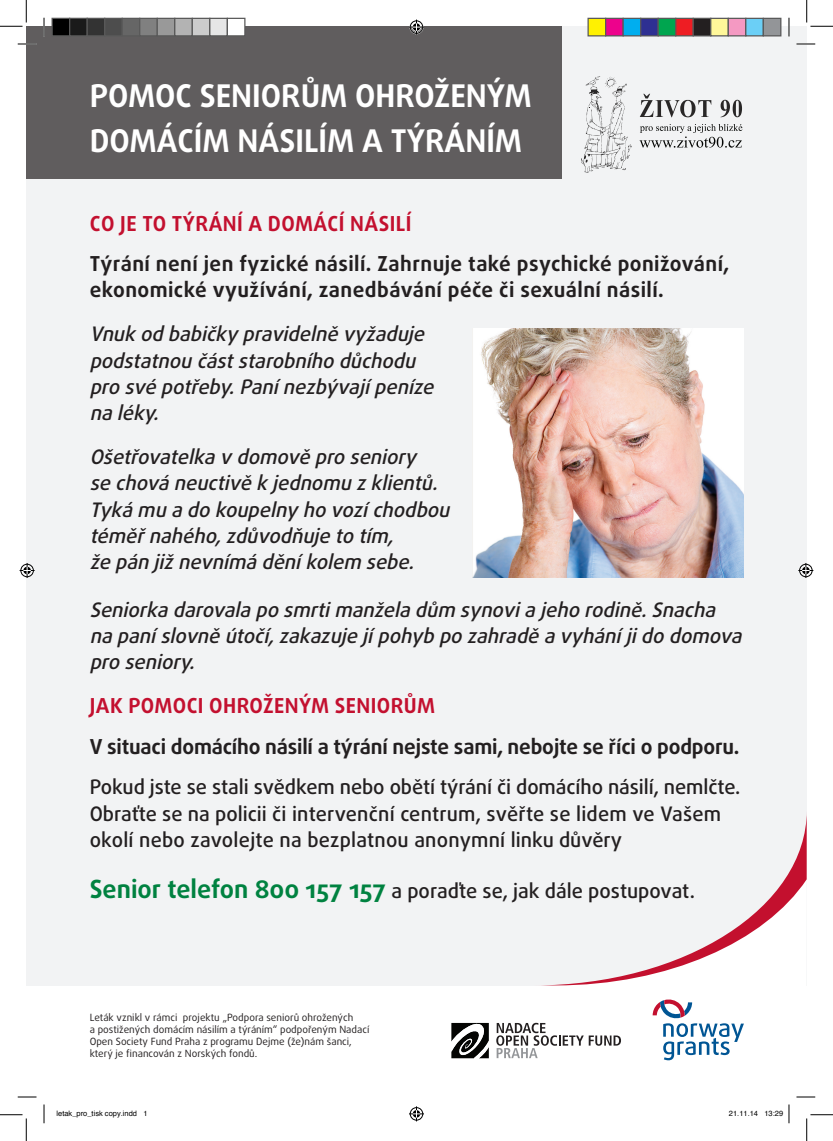
<style>
.page{position:relative;width:833px;height:1141px;background:#fff}
.page>*{position:absolute;margin:0;border:0;box-sizing:border-box;transform-origin:0 0}
.t1{font:700 31.25px "Daxline Pro";color:#fff}
.t2{font:700 20.62px/26.2px "Daxline Pro";letter-spacing:.015em;color:#231f20}
.t3{font:700 20.62px "Daxline Pro";letter-spacing:-.01em;color:#231f20}
.t4{font:700 20.62px "Daxline Pro";letter-spacing:.02em;color:#c3102f}
.t5{font:italic 500 20px/26.2px "Daxline Pro";color:#231f20}
.t6{font:500 20px/26.2px "Daxline Pro";color:#231f20}
.t7{font:10px/12px "Daxline Pro";color:#231f20}
.t8{font:7.5px "Helvetica";color:#000}
.s1{font-weight:700;font-size:25px;color:#008240}
</style>
<div class="page">
<div style="left:26px;top:26px;width:780px;height:959px;background:#f2f3f4"></div>
<svg style="left:581px;top:76px;width:50px;height:97px"></svg>
<svg style="left:639px;top:124px;width:102px;height:24px"></svg>
<svg style="left:639px;top:94px;width:72px;height:23px"></svg>
<svg style="left:720px;top:100px;width:21px;height:17px"></svg>
<div style="left:27px;top:26px;width:534px;height:153px;background:#605d5e"></div>
<svg style="left:554px;top:824px;width:252px;height:161px"></svg>
<svg style="left:496px;top:1022px;width:124px;height:36px"></svg>
<svg style="left:451px;top:1022px;width:37px;height:37px"></svg>
<svg style="left:652px;top:999px;width:91px;height:61px"></svg>
<img style="left:472px;top:328px;width:271px;height:250px">
<svg style="left:18px;top:43px;width:18px;height:2px"></svg>
<svg style="left:796px;top:43px;width:18px;height:2px"></svg>
<svg style="left:18px;top:1096px;width:18px;height:1px"></svg>
<svg style="left:796px;top:1096px;width:18px;height:1px"></svg>
<svg style="left:43px;top:18px;width:2px;height:18px"></svg>
<svg style="left:43px;top:1104px;width:2px;height:19px"></svg>
<svg style="left:788px;top:18px;width:1px;height:18px"></svg>
<svg style="left:0;top:0;width:27px;height:27px"></svg>
<svg style="left:0;top:1114px;width:27px;height:26px"></svg>
<svg style="left:806px;top:0;width:26px;height:27px"></svg>
<svg style="left:806px;top:1114px;width:26px;height:26px"></svg>
<svg style="left:409px;top:20px;width:15px;height:15px"></svg>
<svg style="left:409px;top:1106px;width:15px;height:15px"></svg>
<svg style="left:20px;top:563px;width:15px;height:15px"></svg>
<svg style="left:798px;top:563px;width:14px;height:15px"></svg>
<div style="left:52px;top:18px;width:18px;height:18px;background:#000"></div>
<div style="left:51px;top:18px;width:19px;height:18px;border:1px solid #595959"></div>
<div style="left:70px;top:18px;width:17px;height:18px;background:#1a1a1a"></div>
<div style="left:69px;top:18px;width:19px;height:18px;border:1px solid #595959"></div>
<div style="left:87px;top:18px;width:18px;height:18px;background:#333"></div>
<div style="left:86px;top:18px;width:19px;height:18px;border:1px solid #595959"></div>
<div style="left:105px;top:18px;width:17px;height:18px;background:#4d4d4d"></div>
<div style="left:104px;top:18px;width:19px;height:18px;border:1px solid #595959"></div>
<div style="left:122px;top:18px;width:18px;height:18px;background:#666"></div>
<div style="left:121px;top:18px;width:19px;height:18px;border:1px solid #595959"></div>
<div style="left:140px;top:18px;width:17px;height:18px;background:#808080"></div>
<div style="left:139px;top:18px;width:19px;height:18px;border:1px solid #595959"></div>
<div style="left:157px;top:18px;width:18px;height:18px;background:#999"></div>
<div style="left:156px;top:18px;width:19px;height:18px;border:1px solid #595959"></div>
<div style="left:175px;top:18px;width:17px;height:18px;background:#b3b3b3"></div>
<div style="left:174px;top:18px;width:19px;height:18px;border:1px solid #595959"></div>
<div style="left:192px;top:18px;width:18px;height:18px;background:#ccc"></div>
<div style="left:191px;top:18px;width:19px;height:18px;border:1px solid #595959"></div>
<div style="left:210px;top:18px;width:17px;height:18px;background:#e6e6e6"></div>
<div style="left:209px;top:18px;width:19px;height:18px;border:1px solid #595959"></div>
<div style="left:227px;top:18px;width:18px;height:18px;background:#fff"></div>
<div style="left:226px;top:18px;width:19px;height:18px;border:1px solid #595959"></div>
<div style="left:587px;top:18px;width:18px;height:18px;background:#fff101"></div>
<div style="left:587px;top:18px;width:19px;height:18px;border:1px solid #595959"></div>
<div style="left:605px;top:18px;width:17px;height:18px;background:#ed028c"></div>
<div style="left:604px;top:18px;width:19px;height:18px;border:1px solid #595959"></div>
<div style="left:622px;top:18px;width:18px;height:18px;background:#00aeef"></div>
<div style="left:622px;top:18px;width:19px;height:18px;border:1px solid #595959"></div>
<div style="left:640px;top:18px;width:17px;height:18px;background:#2e3092"></div>
<div style="left:639px;top:18px;width:19px;height:18px;border:1px solid #595959"></div>
<div style="left:657px;top:18px;width:18px;height:18px;background:#00a54f"></div>
<div style="left:657px;top:18px;width:19px;height:18px;border:1px solid #595959"></div>
<div style="left:675px;top:18px;width:17px;height:18px;background:#ee1d23"></div>
<div style="left:674px;top:18px;width:19px;height:18px;border:1px solid #595959"></div>
<div style="left:692px;top:18px;width:18px;height:18px;background:#231f20"></div>
<div style="left:692px;top:18px;width:19px;height:18px;border:1px solid #595959"></div>
<div style="left:710px;top:18px;width:17px;height:18px;background:#fff79a"></div>
<div style="left:709px;top:18px;width:19px;height:18px;border:1px solid #595959"></div>
<div style="left:727px;top:18px;width:18px;height:18px;background:#f499c2"></div>
<div style="left:727px;top:18px;width:19px;height:18px;border:1px solid #595959"></div>
<div style="left:745px;top:18px;width:17px;height:18px;background:#6bcff6"></div>
<div style="left:744px;top:18px;width:19px;height:18px;border:1px solid #595959"></div>
<div style="left:762px;top:18px;width:18px;height:18px;background:#939598"></div>
<div style="left:762px;top:18px;width:19px;height:18px;border:1px solid #595959"></div>
<svg style="left:788px;top:1104px;width:1px;height:19px"></svg>
<h1 class="t1" style="left:90px;top:74px;width:22px">POMO</h1>
<h1 class="t1" style="left:175px;top:74px;width:44px">C SENIORŮM</h1>
<h1 class="t1" style="left:355px;top:74px;width:21px">OHROŽENÝM</h1>
<h1 class="t1" style="left:90px;top:119px;width:23px">DOMÁ</h1>
<h1 class="t1" style="left:177px;top:119px;width:78px">CÍM NÁSILÍM</h1>
<h1 class="t1" style="left:362px;top:119px;width:48px">A TÝRÁNÍM</h1>
<p class="t4" style="left:90px;top:210px;width:323px">Co je to týrání a domácí násilí</p>
<p class="t2" style="left:90px;top:251px;width:640px">Týrání není jen fyzické násilí. Zahrnuje také psychické ponižování, ekonomické využívání, zanedbávání péče či sexuální násilí.</p>
<p class="t5" style="left:90px;top:321px;width:350px">Vnuk od babičky pravidelně vyžaduje podstatnou částstarobního důchodu pro své potřeby.Panínezbývajípeníze na léky.</p>
<p class="t5" style="left:90px;top:444px;width:367px">Ošetřovatelka v domově pro seniory<br>se chová neuctivě k jednomu zklientů.<br>Tyká mu a do koupelny ho vozíchodbou téměřnahého,zdůvodňuje to tím,<br>že pán jižnevnímá děníkolem sebe.</p>
<p class="t5" style="left:90px;top:596px;width:658px">Seniorka darovala po smrtimanžela dům synovia jeho rodině.Snacha na paníslovně útočí,zakazuje jípohyb po zahradě a vyháníjido domova pro seniory.</p>
<p class="t4" style="left:90px;top:692px;width:346px">Jak pomoci ohroženým seniorům</p>
<p class="t3" style="left:90px;top:732px;width:651px">V situaci domácího násilí a týrání nejste sami, nebojte se říci o podporu.</p>
<p class="t6" style="left:90px;top:774px;width:652px">Pokud jste se stali svědkem nebo obětí týrání či domácího násilí, nemlčte.<br>Obraťte se na policii či intervenční centrum, svěřte se lidem ve Vašem okolí nebo zavolejte na bezplatnou anonymní linku důvěry</p>
<p class="t6" style="left:90px;top:877px;width:606px"><span class="s1">Senior telefon 800 157 157</span> a poraďte se, jak dále postupovat.</p>
<p class="t7" style="left:90px;top:1011px;width:281px">Leták vznikl v rámci projektu „Podpora seniorů ohrožených<br>a postižených domácím násilím a týráním“ podpořeným Nadací Open Society Fund Praha z programu Dejme (že)nám šanci, který je financován z Norských fondů.</p>
<p class="t8" style="left:56px;top:1107px;width:92px">letak_pro_tisk copy.indd 1</p>
<p class="t8" style="left:728px;top:1107px;width:56px">21.11.14 13:29</p>
</div>
